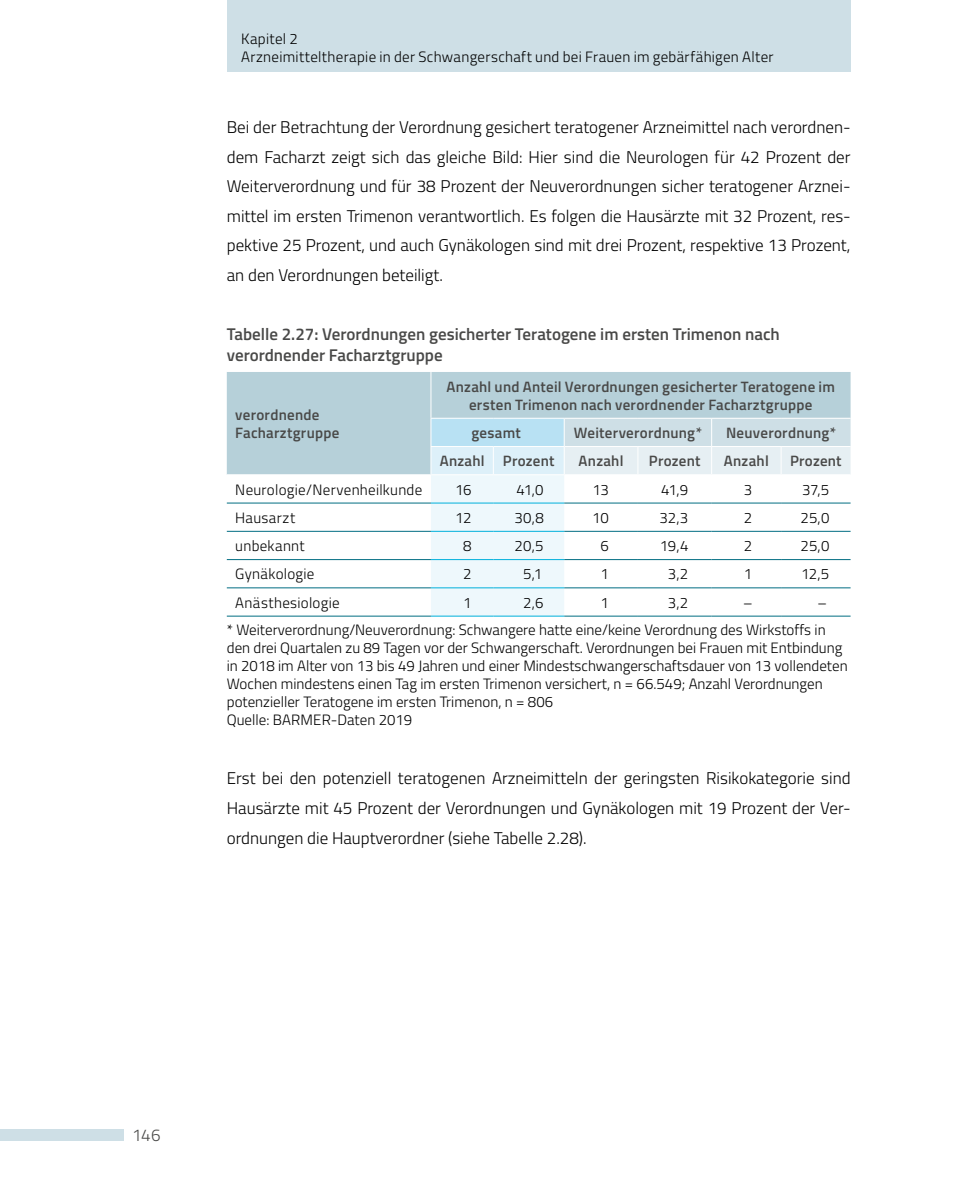
<style>
.page{position:relative;width:964px;height:1191px;background:#fff}
.page>*{position:absolute;margin:0;border:0;box-sizing:border-box;transform-origin:0 0}
.t1{font:300 17px/29.6px "Titillium";color:#000;text-align:justify}
.t2{font:600 17px/20.4px "Titillium";color:#494948}
.t3{font:300 17px "Titillium";color:#494948}
.t4{font:300 15px/18px "Titillium";color:#000}
.t5{font:600 15px/18px "Titillium";letter-spacing:.015em;color:#494948}
.t6{font:300 15px/18px "Titillium";letter-spacing:.02em;color:#000}
.t7{font:300 15px "Titillium";letter-spacing:.03em;color:#000}
</style>
<div class="page">
<div style="left:227px;top:0;width:623px;height:71px;background:#cedfe6"></div>
<div style="left:227px;top:372px;width:623px;height:102px;background:#b6d0d9"></div>
<hr style="left:227px;top:502px;width:204px;height:1px;background:#006d82">
<hr style="left:227px;top:531px;width:204px;height:1px;background:#006d82">
<hr style="left:227px;top:559px;width:204px;height:1px;background:#006d82">
<hr style="left:227px;top:587px;width:204px;height:1px;background:#006d82">
<hr style="left:227px;top:615px;width:204px;height:1px;background:#006d82">
<hr style="left:430px;top:372px;width:1px;height:46px;background:#fff">
<svg style="left:430px;top:419px;width:420px;height:197px"></svg>
<hr style="left:431px;top:474px;width:62px;height:1px;background:#fff">
<hr style="left:493px;top:474px;width:71px;height:1px;background:#fff">
<hr style="left:431px;top:615px;width:62px;height:1px;background:#00b0db">
<hr style="left:493px;top:615px;width:71px;height:1px;background:#00b0db">
<hr style="left:430px;top:418px;width:63px;height:1px;background:#fff">
<hr style="left:493px;top:418px;width:71px;height:1px;background:#fff">
<hr style="left:564px;top:418px;width:74px;height:1px;background:#fff">
<hr style="left:638px;top:418px;width:73px;height:1px;background:#fff">
<hr style="left:711px;top:418px;width:70px;height:1px;background:#fff">
<hr style="left:781px;top:418px;width:69px;height:1px;background:#fff">
<div style="left:0;top:1129px;width:123px;height:11px;background:#cedfe6"></div>
<p class="t6" style="left:241px;top:29px;width:534px">Kapitel 2<br>Arzneimitteltherapie in der Schwangerschaft und bei Frauen im gebärfähigen Alter</p>
<p class="t1" style="left:227px;top:111px;width:625px">Bei der Betrachtung der Verordnung gesichert teratogener Arzneimittel nach verordnen&shy;dem Facharzt zeigt sich das gleiche Bild: Hier sind die Neurologen für 42 Prozent der Weiterverordnung und für 38 Prozent der Neuverordnungen sicher teratogener Arznei&shy;mittel im ersten Trimenon verantwortlich. Es folgen die Hausärzte mit 32 Prozent, res&shy;pektive 25 Prozent, und auch Gynäkologen sind mit drei Prozent, respektive 13 Prozent, an den Verordnungen beteiligt.</p>
<p class="t2" style="left:227px;top:323px;width:554px">Tabelle 2.27: Verordnungen gesicherter Teratogene im ersten Trimenon nach verordnender Facharztgruppe</p>
<p class="t5" style="left:235px;top:405px;width:106px">verordnende<br>Facharztgruppe</p>
<p class="t5" style="left:446px;top:377px;width:390px;text-align:center">Anzahl und Anteil Verordnungen gesicherter Teratogene im ersten Trimenon nach verordnender Facharztgruppe</p>
<p class="t5" style="left:471px;top:423px;width:51px">gesamt</p>
<p class="t5" style="left:574px;top:423px;width:130px">Weiterverordnung*</p>
<p class="t5" style="left:726px;top:423px;width:112px">Neuverordnung*</p>
<p class="t5" style="left:440px;top:451px;width:46px">Anzahl</p>
<p class="t5" style="left:503px;top:451px;width:53px">Prozent</p>
<p class="t5" style="left:579px;top:451px;width:46px">Anzahl</p>
<p class="t5" style="left:649px;top:451px;width:53px">Prozent</p>
<p class="t5" style="left:724px;top:451px;width:46px">Anzahl</p>
<p class="t5" style="left:790px;top:451px;width:53px">Prozent</p>
<p class="t4" style="left:235px;top:479px;width:188px">Neurologie/Nervenheilkunde</p>
<p class="t4" style="left:455px;top:479px;width:18px">16</p>
<p class="t4" style="left:516px;top:479px;width:29px">41,0</p>
<p class="t4" style="left:592px;top:479px;width:18px">13</p>
<p class="t4" style="left:661px;top:479px;width:29px">41,9</p>
<p class="t4" style="left:744px;top:479px;width:10px">3</p>
<p class="t4" style="left:802px;top:479px;width:29px">37,5</p>
<p class="t7" style="left:235px;top:507px;width:61px">Hausarzt</p>
<p class="t4" style="left:455px;top:508px;width:18px">12</p>
<p class="t4" style="left:514px;top:508px;width:31px">30,8</p>
<p class="t4" style="left:592px;top:508px;width:18px">10</p>
<p class="t4" style="left:659px;top:508px;width:30px">32,3</p>
<p class="t4" style="left:744px;top:508px;width:10px">2</p>
<p class="t4" style="left:800px;top:508px;width:31px">25,0</p>
<p class="t4" style="left:235px;top:536px;width:71px">unbekannt</p>
<p class="t4" style="left:463px;top:536px;width:10px">8</p>
<p class="t4" style="left:515px;top:536px;width:30px">20,5</p>
<p class="t4" style="left:600px;top:536px;width:10px">6</p>
<p class="t4" style="left:660px;top:536px;width:30px">19,4</p>
<p class="t4" style="left:744px;top:536px;width:10px">2</p>
<p class="t4" style="left:800px;top:536px;width:31px">25,0</p>
<p class="t4" style="left:235px;top:564px;width:81px">Gynäkologie</p>
<p class="t4" style="left:463px;top:564px;width:10px">2</p>
<p class="t4" style="left:523px;top:564px;width:20px">5,1</p>
<p class="t4" style="left:600px;top:564px;width:10px">1</p>
<p class="t4" style="left:668px;top:564px;width:22px">3,2</p>
<p class="t4" style="left:744px;top:564px;width:10px">1</p>
<p class="t4" style="left:801px;top:564px;width:30px">12,5</p>
<p class="t6" style="left:235px;top:592px;width:106px">Anästhesiologie</p>
<p class="t4" style="left:463px;top:592px;width:10px">1</p>
<p class="t4" style="left:523px;top:592px;width:22px">2,6</p>
<p class="t4" style="left:600px;top:592px;width:10px">1</p>
<p class="t4" style="left:668px;top:592px;width:22px">3,2</p>
<p class="t4" style="left:743px;top:592px;width:11px">–</p>
<p class="t4" style="left:817px;top:592px;width:11px">–</p>
<p class="t4" style="left:227px;top:619px;width:622px">* Weiterverordnung/Neuverordnung: Schwangere hatte eine/keine Verordnung des Wirkstoffs in den drei Quartalen zu 89 Tagen vor der Schwangerschaft. Verordnungen bei Frauen mit Entbindung in 2018 im Alter von 13 bis 49 Jahren und einer Mindestschwangerschaftsdauer von 13 vollendeten Wochen mindestens einen Tag im ersten Trimenon versichert, n = 66.549; Anzahl Verordnungen potenzieller Teratogene im ersten Trimenon, n = 806</p>
<p class="t4" style="left:227px;top:709px;width:187px">Quelle: BARMER-Daten 2019</p>
<p class="t1" style="left:227px;top:763px;width:625px">Erst bei den potenziell teratogenen Arzneimitteln der geringsten Risikokategorie sind Hausärzte mit 45 Prozent der Verordnungen und Gynäkologen mit 19 Prozent der Ver&shy;ordnungen die Hauptverordner (siehe Tabelle 2.28).</p>
<p class="t3" style="left:132px;top:1122px;width:30px">146</p>
</div>
